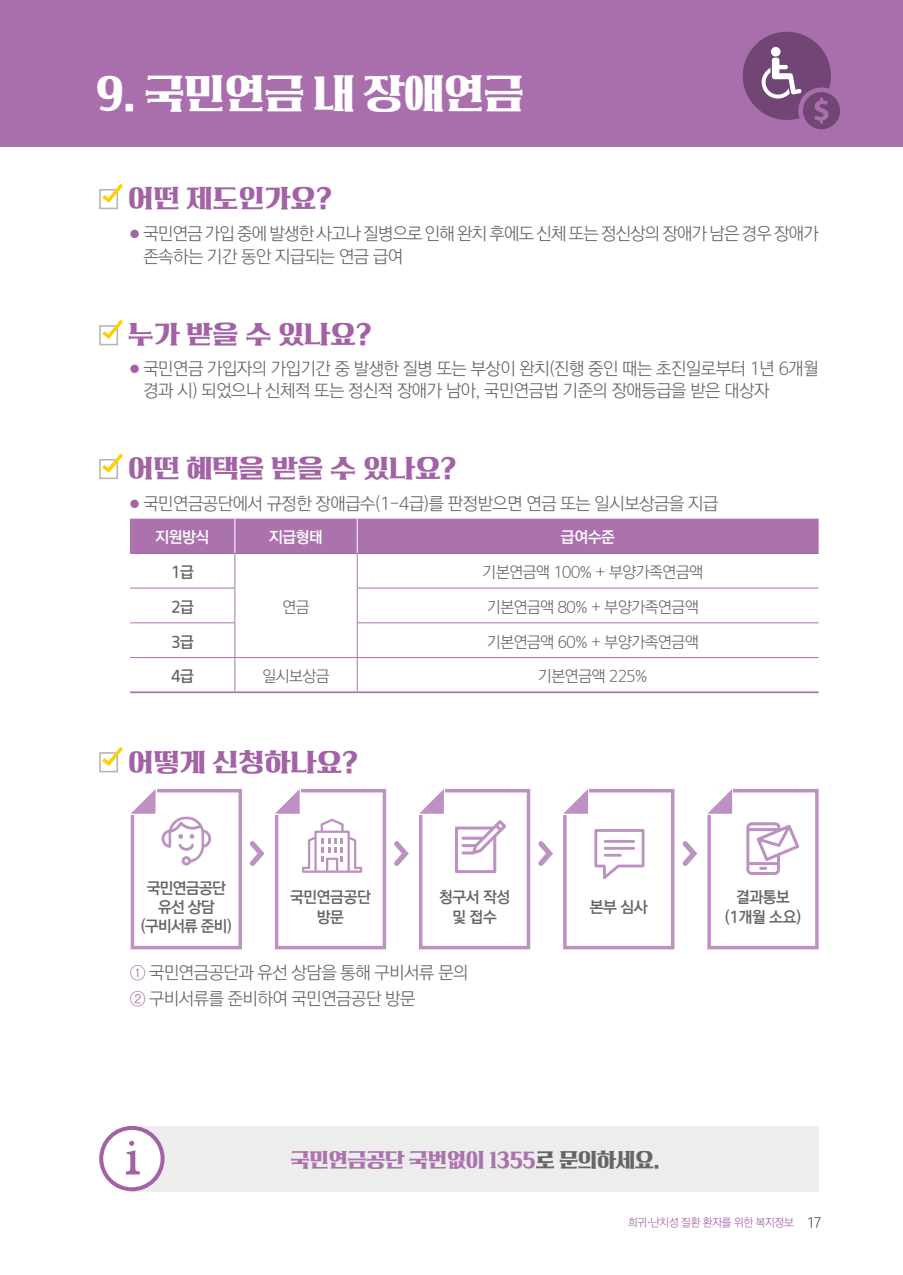
<style>
.page{position:relative;width:903px;height:1275px;background:#fff}
.page>*{position:absolute;margin:0;border:0;box-sizing:border-box;transform-origin:0 0}
.t1{font:39.38px "Rix Athene R";letter-spacing:-.025em;color:#fff}
.t2{font:24.5px "Rix Athene R";color:#a262a5}
.t3{font:19.25px "Rix Athene R";letter-spacing:-.025em;color:#ab72ae;scale:.95 1}
.t4{font:17.5px/22.8px "Rix Sin Go SEL";letter-spacing:-.025em;color:#666565;scale:.95 1}
.t5{font:15.75px "Rix Sin Go SEL";letter-spacing:-.025em;color:#666565;scale:.95 1}
.t6{font:15.75px/19.2px "Rix Sin Go SEB";letter-spacing:-.025em;color:#666565;text-align:center;scale:.95 1}
.t7{font:15.75px/19.2px "Rix Sin Go SEB";letter-spacing:-.05em;color:#666565;text-align:center;scale:.95 1}
.t8{font:15.75px "Rix Sin Go SEB";letter-spacing:-.025em;color:#fff;scale:.95 1}
.t9{font:11.38px "Rix Sin Go SEL";letter-spacing:-.025em;color:#a262a5;scale:.93 1}
.s1{font-family:"Rix Sin Go SEB";font-size:10.5px;color:#a262a5}
.s2{color:#a262a5}
.s3{color:#666565}
.s4{font-family:"Rix Sin Go SER";font-size:14px;color:#595857}
</style>
<div class="page">
<div style="left:0;top:0;width:903px;height:146px;background:#a96fac"></div>
<svg style="left:743px;top:32px;width:97px;height:97px"></svg>
<div style="left:771px;top:47px;width:9px;height:10px;background:#fff;border-radius:50%"></div>
<div style="left:99px;top:189px;width:19px;height:20px;border:2px solid #b5b5b6"></div>
<svg style="left:99px;top:183px;width:24px;height:22px"></svg>
<div style="left:99px;top:325px;width:19px;height:20px;border:2px solid #b5b5b6"></div>
<svg style="left:99px;top:319px;width:24px;height:22px"></svg>
<div style="left:130px;top:519px;width:689px;height:34px;background:#ab72ae"></div>
<hr style="left:235px;top:519px;width:1px;height:34px;background:#fff">
<hr style="left:357px;top:519px;width:1px;height:34px;background:#fff">
<hr style="left:130px;top:553px;width:105px;height:1px;background:#a262a5">
<hr style="left:235px;top:554px;width:1px;height:34px;background:#ab72ae">
<hr style="left:235px;top:553px;width:122px;height:1px;background:#a262a5">
<hr style="left:357px;top:554px;width:1px;height:34px;background:#ab72ae">
<hr style="left:357px;top:553px;width:462px;height:1px;background:#a262a5">
<hr style="left:130px;top:588px;width:105px;height:1px;background:#ab72ae">
<hr style="left:235px;top:588px;width:1px;height:35px;background:#ab72ae">
<hr style="left:357px;top:588px;width:1px;height:35px;background:#ab72ae">
<hr style="left:357px;top:588px;width:462px;height:1px;background:#ab72ae">
<hr style="left:130px;top:622px;width:105px;height:1px;background:#ab72ae">
<hr style="left:235px;top:623px;width:1px;height:34px;background:#ab72ae">
<hr style="left:357px;top:623px;width:1px;height:34px;background:#ab72ae">
<hr style="left:357px;top:622px;width:462px;height:1px;background:#ab72ae">
<hr style="left:130px;top:657px;width:105px;height:1px;background:#ab72ae">
<hr style="left:130px;top:691px;width:105px;height:2px;background:#ab72ae">
<hr style="left:235px;top:658px;width:1px;height:33px;background:#ab72ae">
<hr style="left:235px;top:657px;width:122px;height:1px;background:#ab72ae">
<hr style="left:235px;top:691px;width:122px;height:2px;background:#ab72ae">
<hr style="left:357px;top:658px;width:1px;height:33px;background:#ab72ae">
<hr style="left:357px;top:657px;width:462px;height:1px;background:#ab72ae">
<hr style="left:357px;top:691px;width:462px;height:2px;background:#ab72ae">
<div style="left:99px;top:459px;width:19px;height:20px;border:2px solid #b5b5b6"></div>
<svg style="left:99px;top:453px;width:24px;height:22px"></svg>
<div style="left:131px;top:1126px;width:688px;height:65px;background:#ededee"></div>
<div style="left:101px;top:1128px;width:62px;height:61px;background:#fff;border-radius:50%"></div>
<div style="left:99px;top:1126px;width:66px;height:65px;border:4px solid #a262a5;border-radius:50%"></div>
<svg style="left:126px;top:1141px;width:14px;height:33px"></svg>
<div style="left:99px;top:752px;width:19px;height:20px;border:2px solid #b5b5b6"></div>
<svg style="left:99px;top:746px;width:24px;height:22px"></svg>
<svg style="left:130px;top:789px;width:689px;height:161px"></svg>
<h1 class="t1" style="left:96px;top:72px;width:430px">9. 국민연금 내 장애연금</h1>
<h2 class="t2" style="left:128px;top:185px;width:205px">어떤 제도인가요?</h2>
<p class="t4" style="left:143px;top:223px;width:712px;text-indent:-13px"><span class="s1">●</span> 국민연금 가입 중에 발생한 사고나 질병으로 인해 완치 후에도 신체 또는 정신상의 장애가 남은 경우 장애가 존속하는 기간 동안 지급되는 연금 급여</p>
<h2 class="t2" style="left:128px;top:321px;width:245px">누가 받을 수 있나요?</h2>
<p class="t4" style="left:143px;top:357px;width:712px;text-indent:-13px"><span class="s1">●</span> 국민연금 가입자의 가입기간 중 발생한 질병 또는 부상이 완치(진행 중인 때는 초진일로부터 1년 6개월 경과 시) 되었으나 신체적 또는 정신적 장애가 남아, 국민연금법 기준의 장애등급을 받은 대상자</p>
<h2 class="t2" style="left:128px;top:455px;width:330px">어떤 혜택을 받을 수 있나요?</h2>
<p class="t4" style="left:130px;top:492px;width:621px"><span class="s1">●</span> 국민연금공단에서 규정한 장애급수(1-4급)를 판정받으면 연금 또는 일시보상금을 지급</p>
<p class="t8" style="left:155px;top:528px;width:58px">지원방식</p>
<p class="t8" style="left:269px;top:528px;width:58px">지급형태</p>
<p class="t8" style="left:561px;top:528px;width:58px">급여수준</p>
<p class="t6" style="left:171px;top:563px;width:25px">1급</p>
<p class="t5" style="left:282px;top:597px;width:30px">연금</p>
<p class="t5" style="left:483px;top:562px;width:234px">기본연금액 100% + 부양가족연금액</p>
<p class="t6" style="left:171px;top:598px;width:25px">2급</p>
<p class="t5" style="left:487px;top:597px;width:224px">기본연금액 80% + 부양가족연금액</p>
<p class="t6" style="left:171px;top:632px;width:25px">3급</p>
<p class="t5" style="left:487px;top:632px;width:224px">기본연금액 60% + 부양가족연금액</p>
<p class="t6" style="left:171px;top:667px;width:25px">4급</p>
<p class="t5" style="left:262px;top:667px;width:72px">일시보상금</p>
<p class="t5" style="left:538px;top:667px;width:117px">기본연금액 225%</p>
<h2 class="t2" style="left:128px;top:748px;width:231px">어떻게 신청하나요?</h2>
<p class="t7" style="left:141px;top:879px;width:97px">국민연금공단 유선 상담 (구비서류 준비)</p>
<p class="t6" style="left:439px;top:888px;width:76px">청구서 작성 및 접수</p>
<p class="t6" style="left:590px;top:898px;width:62px">본부 심사</p>
<p class="t6" style="left:290px;top:888px;width:86px">국민연금공단 방문</p>
<p class="t4" style="left:130px;top:960px;width:358px;line-height:25.9px"><span class="s2">①</span> 국민연금공단과 유선 상담을 통해 구비서류 문의<br><span class="s2">②</span> 구비서류를 준비하여 국민연금공단 방문</p>
<p class="t3" style="left:291px;top:1149px;width:390px">국민연금공단 국번없이 1355<span class="s3">로 문의하세요.</span></p>
<p class="t6" style="left:725px;top:888px;width:82px">결과통보 (1개월 소요)</p>
<p class="t9" style="left:628px;top:1215px;width:209px">희귀·난치성 질환 환자를 위한 복지정보 <span class="s4">17</span></p>
</div>
